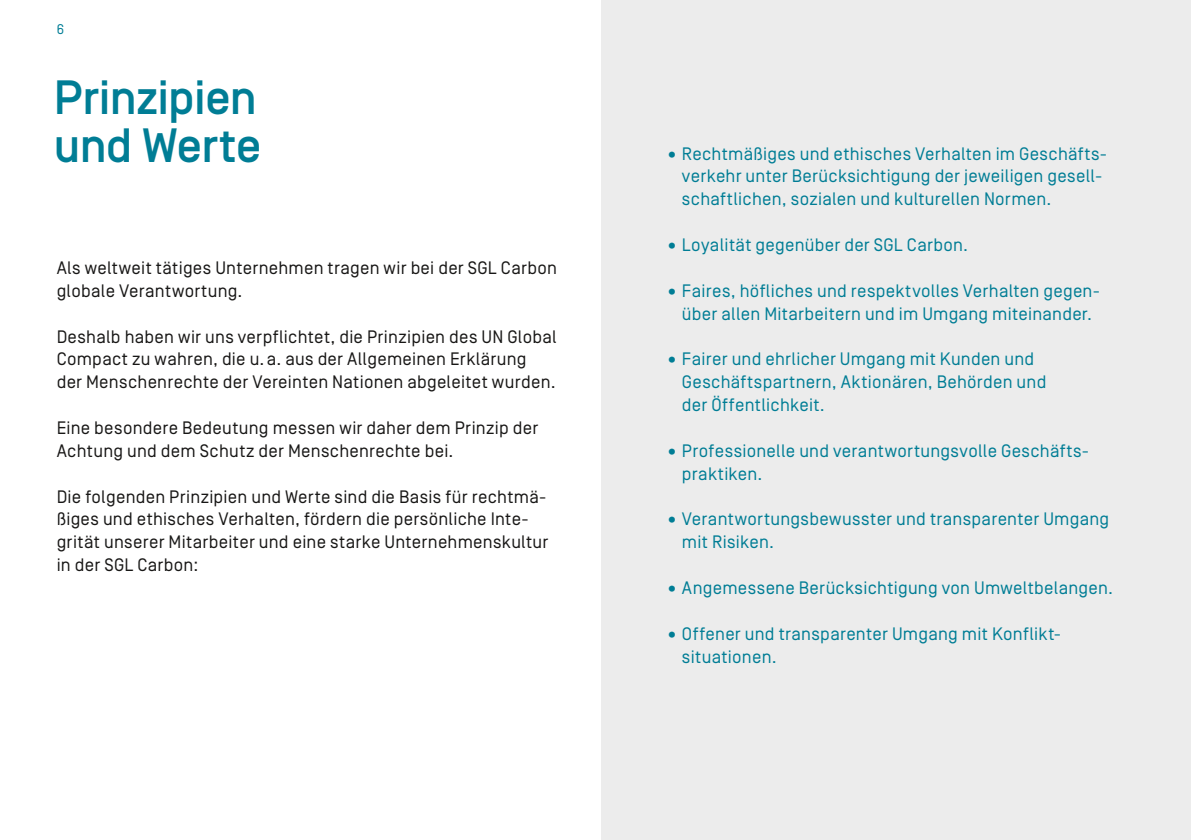
<style>
.page{position:relative;width:1191px;height:840px;background:#fff}
.page>*{position:absolute;margin:0;border:0;box-sizing:border-box;transform-origin:0 0}
.t1{font:500 48px/48px "Simplon Norm";letter-spacing:-.015em;color:#007d95}
.t2{font:18px/22.8px "Simplon Norm";letter-spacing:.015em;color:#007d95}
.t3{font:18px/22.8px "Simplon Norm";letter-spacing:.015em;color:#181716}
.t4{font:14px "Simplon Norm";color:#007d95}
</style>
<div class="page">
<div style="left:601px;top:0;width:590px;height:839px;background:#ececec"></div>
<p class="t4" style="left:57px;top:22px;width:9px">6</p>
<h1 class="t1" style="left:54px;top:75px;width:209px">Prinzipien und Werte</h1>
<p class="t3" style="left:57px;top:256px;width:502px">Als weltweit tätiges Unternehmen tragen wir bei der SGL Carbon globale Verantwortung.</p>
<p class="t3" style="left:57px;top:325px;width:501px">Deshalb haben wir uns verpflichtet, die Prinzipien des UN Global<br>Compact zu wahren, die u.a. aus der Allgemeinen Erklärung<br>der Menschenrechte der Vereinten Nationen abgeleitet wurden.</p>
<p class="t3" style="left:57px;top:416px;width:483px">Eine besondere Bedeutung messen wir daher dem Prinzip der<br>Achtung und dem Schutz der Menschenrechte bei.</p>
<p class="t3" style="left:57px;top:485px;width:493px">Die folgenden Prinzipien und Werte sind die Basis für rechtmä&shy;ßiges und ethisches Verhalten, fördern die persönliche Inte&shy;grität unserer Mitarbeiter und eine starke Unternehmenskultur in der SGL Carbon:</p>
<p class="t2" style="left:682px;top:142px;width:426px;text-indent:-17px">• Rechtmäßiges und ethisches Verhalten im Geschäfts&shy;verkehr unter Berücksichtigung der jeweiligen gesell&shy;schaftlichen, sozialen und kulturellen Normen.</p>
<p class="t2" style="left:665px;top:234px;width:305px">• Loyalität gegenüber der SGL Carbon.</p>
<p class="t2" style="left:665px;top:279px;width:436px;text-align:center">• Faires, höfliches und respektvolles Verhalten gegen&shy;über allen Mitarbeitern und im Umgang miteinander.</p>
<p class="t2" style="left:682px;top:348px;width:366px;text-indent:-17px">• Fairer und ehrlicher Umgang mit Kunden und<br>Geschäftspartnern, Aktionären, Behörden und der Öffentlichkeit.</p>
<p class="t2" style="left:682px;top:439px;width:408px;text-indent:-17px">• Professionelle und verantwortungsvolle Geschäfts&shy;praktiken.</p>
<p class="t2" style="left:682px;top:508px;width:429px;text-indent:-17px">• Verantwortungsbewusster und transparenter Umgang mit Risiken.</p>
<p class="t2" style="left:665px;top:576px;width:449px">• Angemessene Berücksichtigung von Umweltbelangen.</p>
<p class="t2" style="left:682px;top:622px;width:381px;text-indent:-17px">• Offener und transparenter Umgang mit Konflikt&shy;situationen.</p>
</div>
